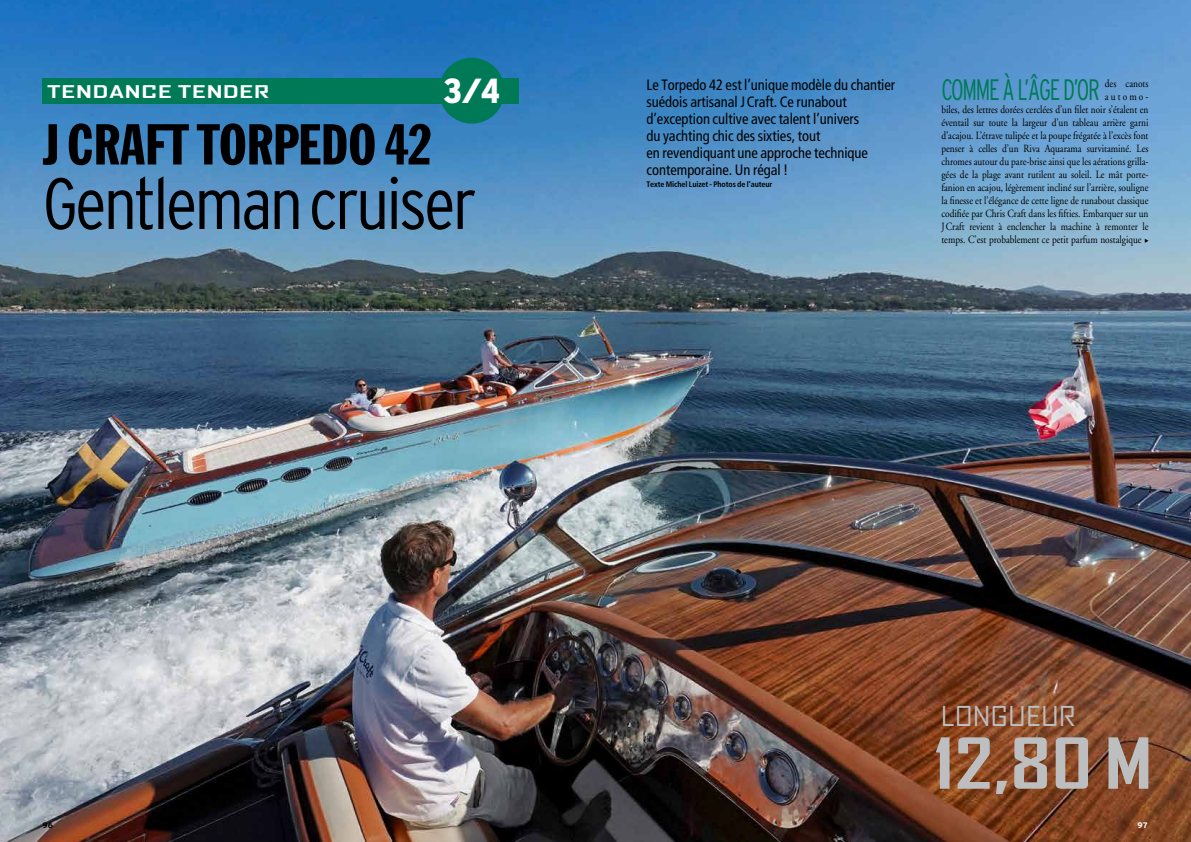
<style>
.page{position:relative;width:1191px;height:842px;background:#fff}
.page>*{position:absolute;margin:0;border:0;box-sizing:border-box;transform-origin:0 0}
.t1{font:72.2px "Interstate Light Cond Mono";letter-spacing:-.04em;color:#000}
.t2{font:700 67.2px "Agency FB";color:#bcbec0;scale:1.28 1}
.t3{font:56.5px "Franklin Gothic Extra Cond";color:#000;scale:1.15 1}
.t4{font:34.8px "Interstate Black Cond Mono";color:#fff}
.t5{font:300 condensed 29.6px "Interstate";letter-spacing:-.05em;color:#007a56;scale:.85 1}
.t6{font:expanded 26.3px "Agency FB";color:#bcbec0;scale:.94 1}
.t7{font:700 expanded 16.8px "Agency FB";letter-spacing:.035em;color:#fff;scale:1.25 1}
.t8{font:condensed 15px/17px "Frutiger";color:#000}
.t9{font:11px "Adobe Garamond LT";color:#000;scale:.85 1}
.t10{font:700 condensed 8px "Frutiger";letter-spacing:-.015em;color:#000}
.t11{font:700 8px "Interstate";color:#000}
.t12{font:700 8px "Interstate";color:#fff}
</style>
<div class="page">
<img style="left:0;top:0;width:1191px;height:842px">
<div style="left:43px;top:78px;width:476px;height:25px;background:#007a56"></div>
<div style="left:439px;top:58px;width:66px;height:66px;background:#007a56;border-radius:50%"></div>
<svg style="left:1145px;top:239px;width:3px;height:4px"></svg>
<p class="t4" style="left:443px;top:72px;width:58px">3/4</p>
<p class="t5" style="left:941px;top:73px;width:188px">COMME À L’ÂGE D’OR</p>
<p class="t9" style="left:1104px;top:77px;width:53px">des canots</p>
<p class="t8" style="left:646px;top:76px;width:250px">Le Torpedo 42 est l’unique modèle du chantier suédois artisanal JCraft. Ce runabout d’exception cultive avec talent l’univers<br>du yachting chic des sixties, tout<br>en revendiquant une approche technique contemporaine. Un régal !</p>
<p class="t10" style="left:646px;top:179px;width:127px">Texte Michel Luizet - Photos de l’auteur</p>
<p class="t7" style="left:47px;top:82px;width:179px">TENDANCE TENDER</p>
<p class="t9" style="left:1104px;top:90px;width:53px">automo-</p>
<p class="t9" style="left:941px;top:103px;width:245px">biles, des lettres dorées cerclées d’un filet noir s’étalent en</p>
<p class="t9" style="left:941px;top:116px;width:245px">éventail sur toute la largeur d’un tableau arrière garni</p>
<p class="t9" style="left:941px;top:129px;width:245px">d’acajou. L’étrave tulipée et la poupe frégatée à l’excès font</p>
<p class="t9" style="left:941px;top:142px;width:245px">penser à celles d’un Riva Aquarama survitaminé. Les</p>
<p class="t9" style="left:941px;top:155px;width:245px">chromes autour du pare-brise ainsi que les aérations grilla-</p>
<p class="t9" style="left:941px;top:168px;width:245px">gées de la plage avant rutilent au soleil. Le mât porte-</p>
<p class="t9" style="left:941px;top:181px;width:245px">fanion en acajou, légèrement incliné sur l’arrière, souligne</p>
<p class="t9" style="left:941px;top:194px;width:245px">la finesse et l’élégance de cette ligne de runabout classique</p>
<p class="t9" style="left:941px;top:207px;width:245px">codifiée par Chris Craft dans les fifties. Embarquer sur un</p>
<p class="t9" style="left:941px;top:220px;width:245px">JCraft revient à enclencher la machine à remonter le</p>
<p class="t9" style="left:941px;top:233px;width:237px">temps. C’est probablement ce petit parfum nostalgique</p>
<p class="t3" style="left:43px;top:114px;width:339px">J CRAFT TORPEDO 42</p>
<p class="t1" style="left:43px;top:163px;width:436px">Gentleman cruiser</p>
<p class="t6" style="left:941px;top:701px;width:145px">LONGUEUR</p>
<p class="t2" style="left:933px;top:726px;width:172px">12,80 M</p>
<p class="t11" style="left:43px;top:820px;width:12px">96</p>
<p class="t12" style="left:1137px;top:820px;width:12px">97</p>
</div>
